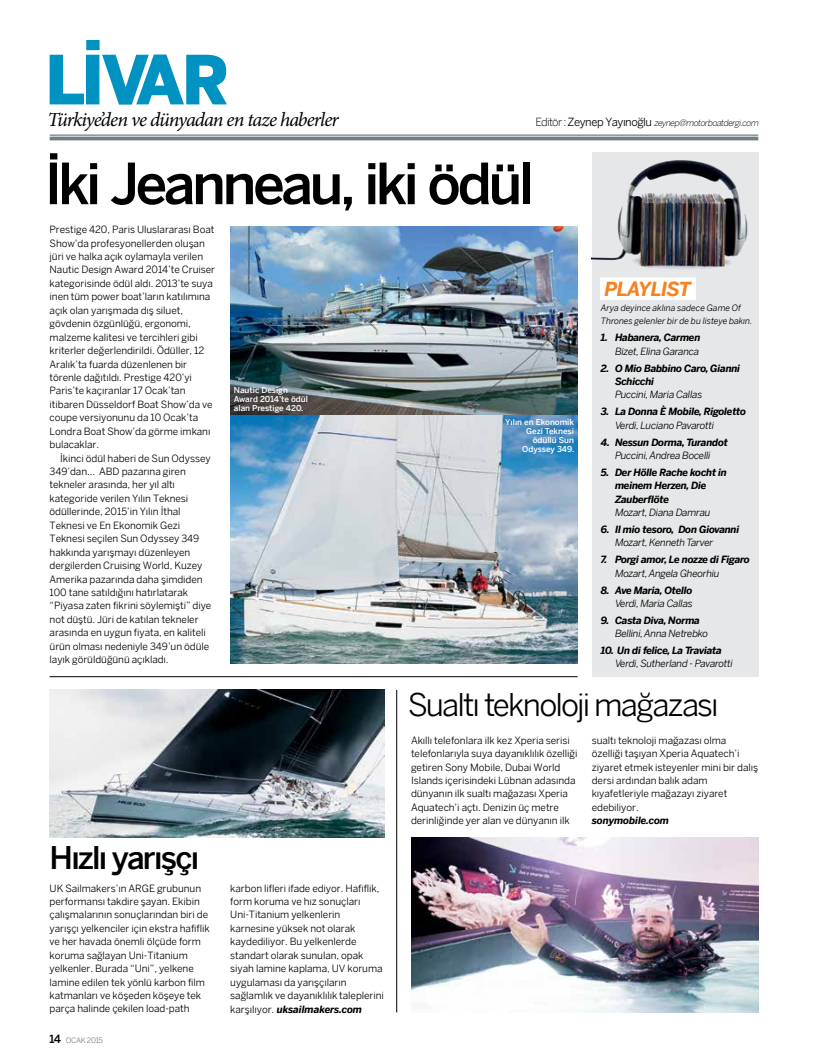
<style>
.page{position:relative;width:815px;height:1063px;background:#fff}
.page>*{position:absolute;margin:0;border:0;box-sizing:border-box;transform-origin:0 0}
.t1{font:900 67.12px "Benton Sans";letter-spacing:-.055em;color:#0092c0}
.t2{font:700 56.25px "Benton Sans";letter-spacing:-.065em;color:#000}
.t3{font:31.25px "Benton Sans";letter-spacing:-.06em;color:#000}
.t4{font:700 31.25px "Benton Sans";letter-spacing:-.055em;color:#000}
.t5{font:italic 20px "Minion Pro";letter-spacing:-.045em;color:#000}
.t6{font:italic 700 19.38px "Benton Sans";letter-spacing:-.04em;color:#f58220}
.t7{font:10px/13.5px "Benton Sans";letter-spacing:-.005em;color:#000}
.t8{font:italic 700 10px/13.4px "Benton Sans";letter-spacing:-.03em;color:#000}
.t9{font:italic 10px "Benton Sans";letter-spacing:-.025em;color:#000}
.t10{font:italic 700 10px "Benton Sans";letter-spacing:-.01em;color:#000}
.t11{font:italic 8.75px/12.5px "Benton Sans";letter-spacing:-.005em;color:#000}
.t12{font:italic 300 8.75px "Benton Sans";color:#000}
.t13{font:700 8.12px/8.8px "Benton Sans";color:#fff;text-align:right}
.t14{font:7.5px "Benton Sans";letter-spacing:-.04em;color:#727d84}
.s1{font-style:normal;font-size:11.25px}
.s2{font-weight:400;font-style:normal;font-size:11.25px}
.s3{font-weight:700;font-style:italic}
.s4{font-weight:700;font-size:11.25px;color:#000}
</style>
<div class="page">
<hr style="left:50px;top:137px;width:708px;height:3px;background:#727d84">
<hr style="left:50px;top:135px;width:708px;height:1px;background:#727d84">
<div style="left:592px;top:153px;width:166px;height:524px;background:#e6e7e8"></div>
<img style="left:592px;top:160px;width:156px;height:109px">
<div style="left:600px;top:277px;width:96px;height:23px;background:#fff"></div>
<hr style="left:50px;top:676px;width:528px;height:1px;background:#000">
<img style="left:50px;top:690px;width:334px;height:148px">
<img style="left:411px;top:838px;width:347px;height:175px">
<hr style="left:396px;top:690px;width:1px;height:322px;background:#000">
<img style="left:230px;top:226px;width:348px;height:437px">
<h1 class="t1" style="left:45px;top:39px;width:186px">LİVAR</h1>
<h3 class="t5" style="left:47px;top:106px;width:293px">Türkiye’den ve dünyadan en taze haberler</h3>
<p class="t12" style="left:535px;top:117px;width:226px"><span class="s1">Ed i t ö r :</span> <span class="s2">Z e y n e p Y a y ı n o ğ l u</span> zeynep@motorboatdergi.com</p>
<h2 class="t2" style="left:45px;top:150px;width:491px">İki Jeanneau, iki ödül</h2>
<p class="t7" style="left:50px;top:223px;width:167px">Prestige 420, Paris Uluslararası Boat Show’da profesyonellerden oluşan jüri ve halka açık oylamayla verilen Nautic Design Award 2014’te Cruiser kategorisinde ödül aldı. 2013’te suya inen tüm power boat’ların katılımına açık olan yarışmada dış siluet, gövdenin özgünlüğü, ergonomi, malzeme kalitesi ve tercihleri gibi kriterler değerlendirildi. Ödüller, 12<br>Aralık’ta fuarda düzenlenen bir törenle dağıtıldı. Prestige 420’yi Paris’te kaçıranlar 17 Ocak’tan itibaren Düsseldorf Boat Show’da ve coupe versiyonunu da 10 Ocak’ta Londra Boat Show’da görme imkanı bulacaklar.</p>
<p class="t7" style="left:50px;top:451px;width:163px;text-indent:11px">İkinci ödül haberi de Sun Odyssey 349’dan… ABD pazarına giren tekneler arasında, her yıl altı kategoride verilen Yılın Teknesi ödüllerinde, 2015’in Yılın İthal Teknesi ve En Ekonomik Gezi Teknesi seçilen Sun Odyssey 349 hakkında yarışmayı düzenleyen dergilerden Cruising World, Kuzey Amerika pazarında daha şimdiden 100 tane satıldığını hatırlatarak “Piyasa zaten fikrini söylemişti” diye not düştü. Jüri de katılan tekneler arasında en uygun fiyata, en kaliteli ürün olması nedeniyle 349’un ödüle layık görüldüğünü açıkladı.</p>
<p class="t13" style="left:234px;top:386px;width:76px;text-align:left">Nautic Design<br>Award 2014’te ödül alan Prestige 420.</p>
<p class="t13" style="left:505px;top:418px;width:71px">Yılın en Ekonomik<br>Gezi Teknesi ödüllü Sun<br>Odyssey 349.</p>
<h3 class="t6" style="left:605px;top:277px;width:88px">playlıst</h3>
<p class="t8" style="left:601px;top:331px;width:101px">1. Habanera, Carmen</p>
<p class="t9" style="left:615px;top:345px;width:86px">Bizet, Elina Garanca</p>
<p class="t8" style="left:615px;top:361px;width:127px;text-indent:-14px">2. O Mio Babbino Caro, Gianni<br>Schicchi</p>
<p class="t9" style="left:615px;top:389px;width:89px">Puccini, Maria Callas</p>
<p class="t8" style="left:601px;top:405px;width:147px">3. La Donna È Mobile, Rigoletto</p>
<p class="t9" style="left:615px;top:419px;width:101px">Verdi, Luciano Pavarotti</p>
<p class="t8" style="left:601px;top:435px;width:129px">4. Nessun Dorma, Turandot</p>
<p class="t9" style="left:615px;top:449px;width:97px">Puccini, Andrea Bocelli</p>
<p class="t8" style="left:615px;top:465px;width:113px;text-indent:-14px">5. Der Hölle Rache kocht in meinem Herzen, Die<br>Zauberflöte</p>
<p class="t9" style="left:615px;top:506px;width:97px">Mozart, Diana Damrau</p>
<p class="t8" style="left:601px;top:522px;width:140px">6. Il mio tesoro, Don Giovanni</p>
<p class="t9" style="left:615px;top:537px;width:100px">Mozart, Kenneth Tarver</p>
<p class="t8" style="left:601px;top:553px;width:151px">7. Porgi amor, Le nozze di Figaro</p>
<p class="t9" style="left:615px;top:567px;width:106px">Mozart, Angela Gheorhiu</p>
<p class="t8" style="left:601px;top:583px;width:93px">8. Ave Maria, Otello</p>
<p class="t9" style="left:615px;top:597px;width:79px">Verdi, Maria Callas</p>
<p class="t8" style="left:601px;top:613px;width:101px">9. Casta Diva, Norma</p>
<p class="t9" style="left:615px;top:628px;width:95px">Bellini, Anna Netrebko</p>
<p class="t8" style="left:601px;top:644px;width:123px">10. Un di felice, La Traviata</p>
<p class="t9" style="left:615px;top:658px;width:119px">Verdi, Sutherland - Pavarotti</p>
<p class="t11" style="left:601px;top:302px;width:153px">Arya deyince aklına sadece Game Of<br>Thrones gelenler bir de bu listeye bakın.</p>
<h3 class="t3" style="left:408px;top:686px;width:312px">Sualtı teknoloji mağazası</h3>
<h3 class="t4" style="left:50px;top:839px;width:151px">Hızlı yarışçı</h3>
<p class="t7" style="left:50px;top:881px;width:162px">UK Sailmakers’ın ARGE grubunun performansı takdire şayan. Ekibin çalışmalarının sonuçlarından biri de yarışçı yelkenciler için ekstra hafiflik ve her havada önemli ölçüde form koruma sağlayan Uni-Titanium yelkenler. Burada “Uni”, yelkene lamine edilen tek yönlü karbon film katmanları ve köşeden köşeye tek parça halinde çekilen load-path</p>
<p class="t7" style="left:230px;top:881px;width:155px">karbon lifleri ifade ediyor. Hafiflik, form koruma ve hız sonuçları<br>Uni-Titanium yelkenlerin karnesine yüksek not olarak kaydediliyor. Bu yelkenlerde standart olarak sunulan, opak siyah lamine kaplama, UV koruma uygulaması da yarışçıların sağlamlık ve dayanıklılık taleplerini karşılıyor. <span class="s3">uksailmakers.com</span></p>
<p class="t14" style="left:50px;top:1036px;width:55px"><span class="s4">14</span> OCAK 2015</p>
<p class="t7" style="left:411px;top:733px;width:168px">Akıllı telefonlara ilk kez Xperia serisi telefonlarıyla suya dayanıklılık özelliği getiren Sony Mobile, Dubai World Islands içerisindeki Lübnan adasında dünyanın ilk sualtı mağazası Xperia Aquatech’i açtı. Denizin üç metre derinliğinde yer alan ve dünyanın ilk</p>
<p class="t7" style="left:592px;top:733px;width:168px">sualtı teknoloji mağazası olma özelliği taşıyan Xperia Aquatech’i ziyaret etmek isteyenler mini bir dalış dersi ardından balık adam kıyafetleriyle mağazayı ziyaret edebiliyor.</p>
<p class="t10" style="left:592px;top:815px;width:79px">sonymobile.com</p>
</div>
